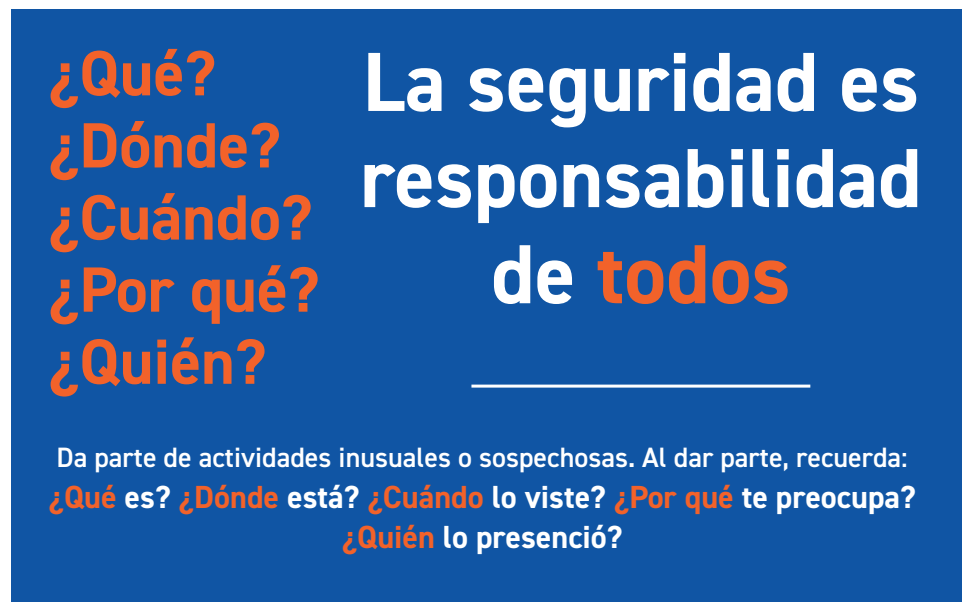
<style>
.page{position:relative;width:971px;height:613px;background:#fff}
.page>*{position:absolute;margin:0;border:0;box-sizing:border-box;transform-origin:0 0}
.t1{font:700 84px/96px "DIN2014";color:#fff;text-align:center}
.t2{font:700 64px "DIN2014";color:#f2622a}
.t3{font:700 32px/40px "DIN2014";color:#fff;text-align:center}
.t4{font:600 28px "DIN2014";color:#fff}
.s1{color:#f2622a}
</style>
<div class="page">
<div style="left:11px;top:9px;width:951px;height:592px;background:#1055a4"></div>
<hr style="left:471px;top:384px;width:339px;height:3px;background:#fff">
<p class="t2" style="left:48px;top:31px;width:169px">¿Qué?</p>
<p class="t2" style="left:48px;top:103px;width:234px">¿Dónde?</p>
<p class="t2" style="left:48px;top:175px;width:265px">¿Cuándo?</p>
<p class="t2" style="left:48px;top:247px;width:272px">¿Por qué?</p>
<p class="t2" style="left:48px;top:319px;width:219px">¿Quién?</p>
<p class="t1" style="left:360px;top:33px;width:563px">La seguridad es responsabilidad de <span class="s1">todos</span></p>
<p class="t4" style="left:56px;top:439px;width:852px">Da parte de actividades inusuales o sospechosas. Al dar parte, recuerda:</p>
<p class="t3" style="left:48px;top:475px;width:868px"><span class="s1">¿Qué</span> es? <span class="s1">¿Dónde</span> está? <span class="s1">¿Cuándo</span> lo viste? <span class="s1">¿Por qué</span> te preocupa? <span class="s1">¿Quién</span> lo presenció?</p>
</div>
